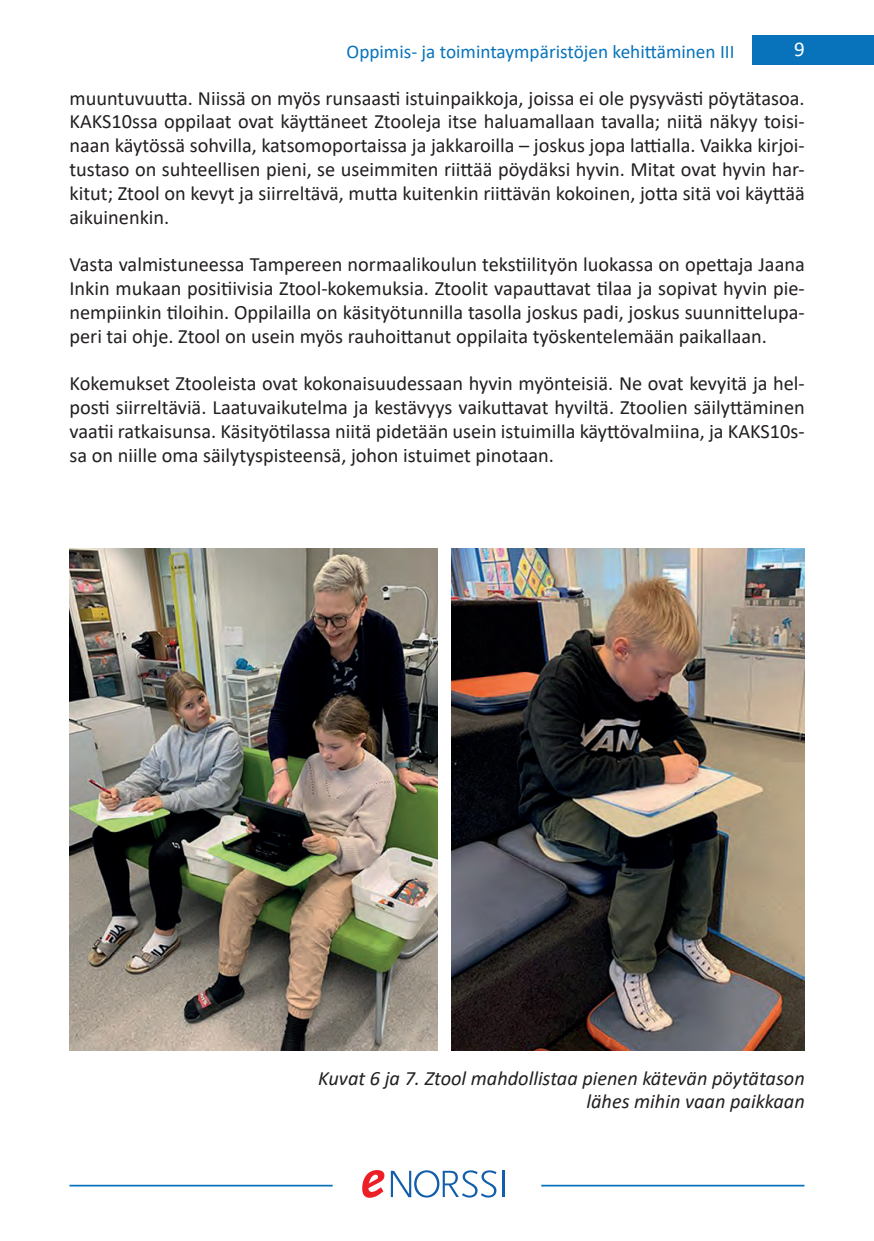
<style>
.page{position:relative;width:874px;height:1241px;background:#fff}
.page>*{position:absolute;margin:0;border:0;box-sizing:border-box;transform-origin:0 0}
.t1{font:21px "Calibri";color:#fff}
.t2{font:20.3px/23.8px "Calibri";color:#231f20;text-align:justify}
.t3{font:italic 20.3px/23.8px "Calibri";color:#231f20;text-align:right}
.t4{font:19.25px "Calibri";color:#0873bb}
</style>
<div class="page">
<div style="left:752px;top:36px;width:121px;height:29px;background:#0873bb"></div>
<hr style="left:69px;top:1184px;width:263px;height:2px;background:#0873bb">
<hr style="left:541px;top:1184px;width:263px;height:2px;background:#0873bb">
<svg style="left:362px;top:1170px;width:22px;height:27px"></svg>
<svg style="left:390px;top:1170px;width:106px;height:27px"></svg>
<hr style="left:502px;top:1170px;width:2px;height:26px;background:#135eab">
<img style="left:451px;top:548px;width:353px;height:502px">
<img style="left:69px;top:548px;width:368px;height:502px">
<p class="t4" style="left:346px;top:39px;width:389px">Oppimis- ja toimintaympäristöjen kehittäminen III</p>
<p class="t1" style="left:793px;top:35px;width:12px">9</p>
<p class="t2" style="left:69px;top:85px;width:736px">muuntuvuutta. Niissä on myös runsaasti istuinpaikkoja, joissa ei ole pysyvästi pöytätasoa.<br>KAKS10ssa oppilaat ovat käyttäneet Ztooleja itse haluamallaan tavalla; niitä näkyy toisi&shy;naan käytössä sohvilla, katsomoportaissa ja jakkaroilla – joskus jopa lattialla. Vaikka kirjoi&shy;tustaso on suhteellisen pieni, se useimmiten riittää pöydäksi hyvin. Mitat ovat hyvin har&shy;kitut; Ztool on kevyt ja siirreltävä, mutta kuitenkin riittävän kokoinen, jotta sitä voi käyttää aikuinenkin.</p>
<p class="t2" style="left:69px;top:252px;width:736px">Vasta valmistuneessa Tampereen normaalikoulun tekstiilityön luokassa on opettaja Jaana Inkin mukaan positiivisia Ztool-kokemuksia. Ztoolit vapauttavat tilaa ja sopivat hyvin pie&shy;nempiinkin tiloihin. Oppilailla on käsityötunnilla tasolla joskus padi, joskus suunnittelupa&shy;peri tai ohje. Ztool on usein myös rauhoittanut oppilaita työskentelemään paikallaan.</p>
<p class="t2" style="left:69px;top:371px;width:736px">Kokemukset Ztooleista ovat kokonaisuudessaan hyvin myönteisiä. Ne ovat kevyitä ja hel&shy;posti siirreltäviä. Laatuvaikutelma ja kestävyys vaikuttavat hyviltä. Ztoolien säilyttäminen vaatii ratkaisunsa. Käsityötilassa niitä pidetään usein istuimilla käyttövalmiina, ja KAKS10s&shy;sa on niille oma säilytyspisteensä, johon istuimet pinotaan.</p>
<p class="t3" style="left:318px;top:1064px;width:488px">Kuvat 6 ja 7. Ztool mahdollistaa pienen kätevän pöytätason lähes mihin vaan paikkaan</p>
</div>
